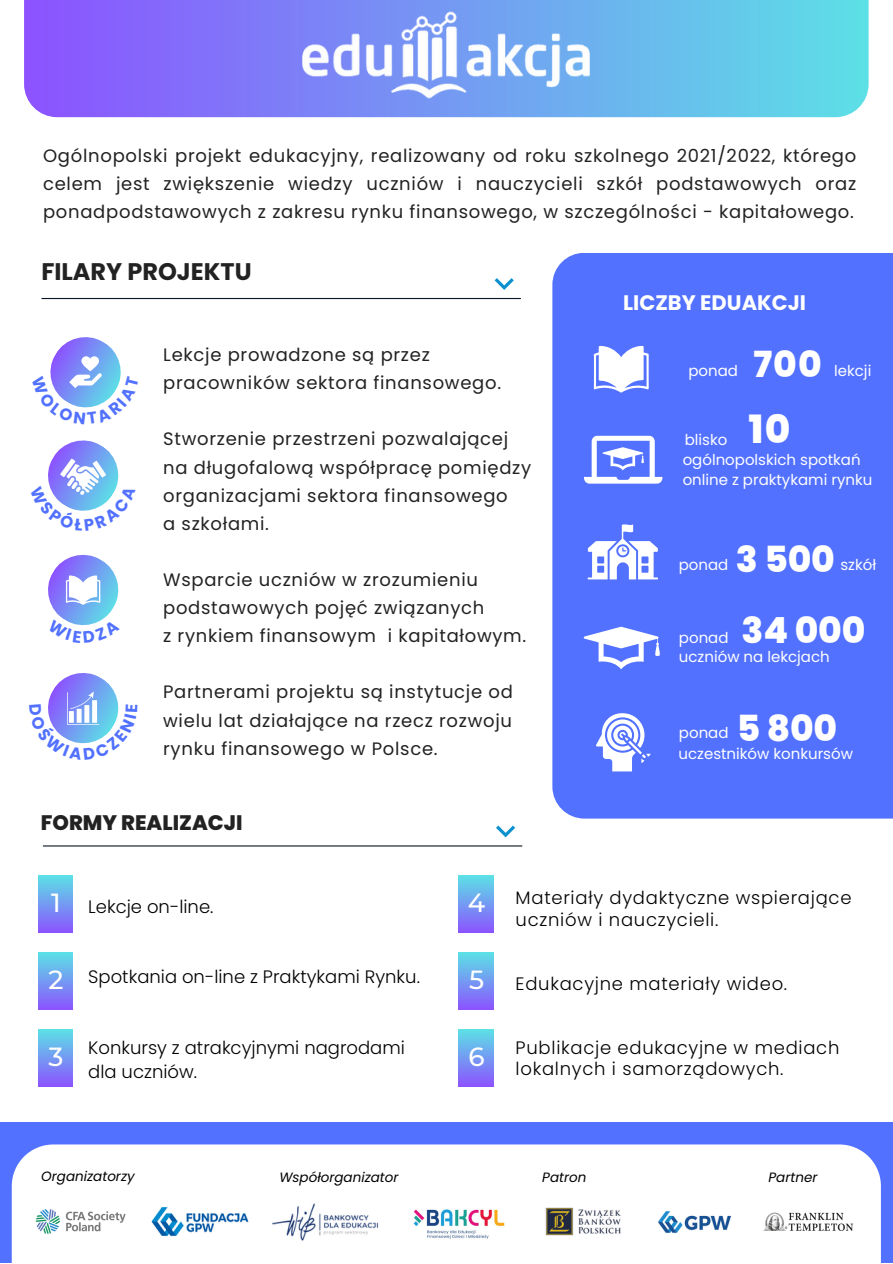
<style>
.page{position:relative;width:893px;height:1264px;background:#fff}
.page>*{position:absolute;margin:0;border:0;box-sizing:border-box;transform-origin:0 0}
.t1{font:800 39px "Poppins";color:#fff}
.t2{font:800 36px "Poppins";letter-spacing:-.005em;color:#fff}
.t3{font:500 26.1px "Montserrat";color:#fff}
.t4{font:700 24px "Poppins";color:#222}
.t5{font:800 21px "Poppins";color:#222}
.t6{font:700 21px "Poppins";color:#fff}
.t7{font:18px/28px "Poppins";letter-spacing:.04em;color:#222}
.t8{font:300 18px/21.3px "Poppins";letter-spacing:.04em;color:#010101}
.t9{font:300 18px/23.5px "Poppins";color:#010101}
.t10{font:15px/20.2px "Poppins";color:#fff}
.t11{font:italic 13.5px "Poppins";color:#010101}
</style>
<div class="page">
<div style="left:552px;top:253px;width:340px;height:565px;background:#5271ff"></div>
<svg style="left:595px;top:713px;width:55px;height:58px"></svg>
<div style="left:459px;top:1029px;width:34px;height:57px;background:linear-gradient(to bottom,#5ce1e6,#8b55fe)"></div>
<div style="left:38px;top:1029px;width:35px;height:57px;background:linear-gradient(to bottom,#5ce1e6,#8b55fe)"></div>
<div style="left:459px;top:952px;width:34px;height:57px;background:linear-gradient(to bottom,#5ce2e6,#8b56ff)"></div>
<div style="left:38px;top:952px;width:35px;height:57px;background:linear-gradient(to bottom,#5ce2e6,#8b56ff)"></div>
<div style="left:459px;top:875px;width:34px;height:57px;background:linear-gradient(to bottom,#5ce2e6,#8b56ff)"></div>
<div style="left:38px;top:875px;width:35px;height:57px;background:linear-gradient(to bottom,#5ce2e6,#8b56ff)"></div>
<hr style="left:42px;top:298px;width:478px;height:1px;background:#0b1623">
<hr style="left:43px;top:845px;width:479px;height:1px;background:#0b1623">
<svg style="left:494px;top:278px;width:19px;height:12px"></svg>
<svg style="left:496px;top:825px;width:19px;height:12px"></svg>
<svg style="left:584px;top:436px;width:78px;height:47px"></svg>
<svg style="left:581px;top:623px;width:83px;height:49px"></svg>
<svg style="left:593px;top:345px;width:55px;height:47px"></svg>
<svg style="left:587px;top:524px;width:71px;height:55px"></svg>
<div style="left:0;top:1122px;width:892px;height:140px;background:#5271ff"></div>
<div style="left:12px;top:1144px;width:868px;height:118px;background:#fff"></div>
<img style="left:763px;top:1212px;width:91px;height:19px">
<img style="left:35px;top:1209px;width:91px;height:25px">
<img style="left:658px;top:1211px;width:74px;height:22px">
<img style="left:272px;top:1203px;width:233px;height:38px">
<img style="left:151px;top:1207px;width:98px;height:29px">
<img style="left:545px;top:1207px;width:76px;height:29px">
<svg style="left:24px;top:0;width:844px;height:117px;background:#7599f2"></svg>
<img style="left:263px;top:0;width:366px;height:118px">
<svg style="left:48px;top:673px;width:71px;height:71px"></svg>
<svg style="left:50px;top:337px;width:71px;height:71px"></svg>
<svg style="left:48px;top:440px;width:71px;height:71px"></svg>
<svg style="left:48px;top:554px;width:71px;height:72px"></svg>
<p class="t7" style="left:43px;top:141px;width:814px;text-align:justify">Ogólnopolski projekt edukacyjny, realizowany od roku szkolnego 2021/2022, którego celem jest zwiększenie wiedzy uczniów i nauczycieli szkół podstawowych oraz ponadpodstawowych z zakresu rynku finansowego, w szczególności - kapitałowego.</p>
<p class="t4" style="left:41px;top:255px;width:212px">FILARY PROJEKTU</p>
<p class="t7" style="left:163px;top:341px;width:339px">Lekcje prowadzone są przez pracowników sektora finansowego.</p>
<p class="t7" style="left:163px;top:425px;width:369px">Stworzenie przestrzeni pozwalającej na długofalową współpracę pomiędzy organizacjami sektora finansowego</p>
<p class="t7" style="left:163px;top:509px;width:107px">a szkołami.</p>
<p class="t7" style="left:163px;top:565px;width:323px">Wsparcie uczniów w zrozumieniu podstawowych pojęć związanych</p>
<p class="t7" style="left:163px;top:622px;width:364px">z rynkiem finansowym i kapitałowym.</p>
<p class="t7" style="left:163px;top:678px;width:351px;text-align:justify">Partnerami projektu są instytucje od wielu lat działające na rzecz rozwoju rynku finansowego w Polsce.</p>
<p class="t5" style="left:41px;top:807px;width:203px">FORMY REALIZACJI</p>
<p class="t6" style="left:623px;top:287px;width:184px">LICZBY EDUAKCJI</p>
<p class="t2" style="left:753px;top:339px;width:70px">700</p>
<p class="t10" style="left:688px;top:360px;width:51px">ponad</p>
<p class="t10" style="left:834px;top:360px;width:39px">lekcji</p>
<p class="t1" style="left:748px;top:402px;width:43px">10</p>
<p class="t10" style="left:684px;top:430px;width:44px">blisko</p>
<p class="t10" style="left:682px;top:449px;width:191px">ogólnopolskich spotkań online z praktykami rynku</p>
<p class="t2" style="left:736px;top:534px;width:100px">3 500</p>
<p class="t10" style="left:678px;top:554px;width:51px">ponad</p>
<p class="t10" style="left:840px;top:554px;width:37px">szkół</p>
<p class="t10" style="left:679px;top:627px;width:51px">ponad</p>
<p class="t2" style="left:741px;top:605px;width:125px">34 000</p>
<p class="t10" style="left:679px;top:646px;width:152px">uczniów na lekcjach</p>
<p class="t10" style="left:679px;top:722px;width:51px">ponad</p>
<p class="t2" style="left:736px;top:702px;width:102px">5 800</p>
<p class="t10" style="left:678px;top:743px;width:176px">uczestników konkursów</p>
<p class="t3" style="left:51px;top:887px;width:11px">1</p>
<p class="t3" style="left:468px;top:887px;width:19px">4</p>
<p class="t9" style="left:88px;top:894px;width:127px">Lekcje on-line.</p>
<p class="t9" style="left:88px;top:965px;width:333px">Spotkania on-line z Praktykami Rynku.</p>
<p class="t3" style="left:48px;top:963px;width:17px">2</p>
<p class="t3" style="left:469px;top:963px;width:17px">5</p>
<p class="t9" style="left:88px;top:1036px;width:318px">Konkursy z atrakcyjnymi nagrodami dla uczniów.</p>
<p class="t3" style="left:49px;top:1040px;width:16px">3</p>
<p class="t3" style="left:468px;top:1040px;width:18px">6</p>
<p class="t8" style="left:515px;top:887px;width:337px">Materiały dydaktyczne wspierające uczniów i nauczycieli.</p>
<p class="t8" style="left:515px;top:972px;width:273px">Edukacyjne materiały wideo.</p>
<p class="t8" style="left:515px;top:1036px;width:325px">Publikacje edukacyjne w mediach lokalnych i samorządowych.</p>
<p class="t11" style="left:41px;top:1166px;width:95px">Organizatorzy</p>
<p class="t11" style="left:279px;top:1167px;width:121px">Współorganizator</p>
<p class="t11" style="left:542px;top:1167px;width:46px">Patron</p>
<p class="t11" style="left:768px;top:1167px;width:50px">Partner</p>
</div>
